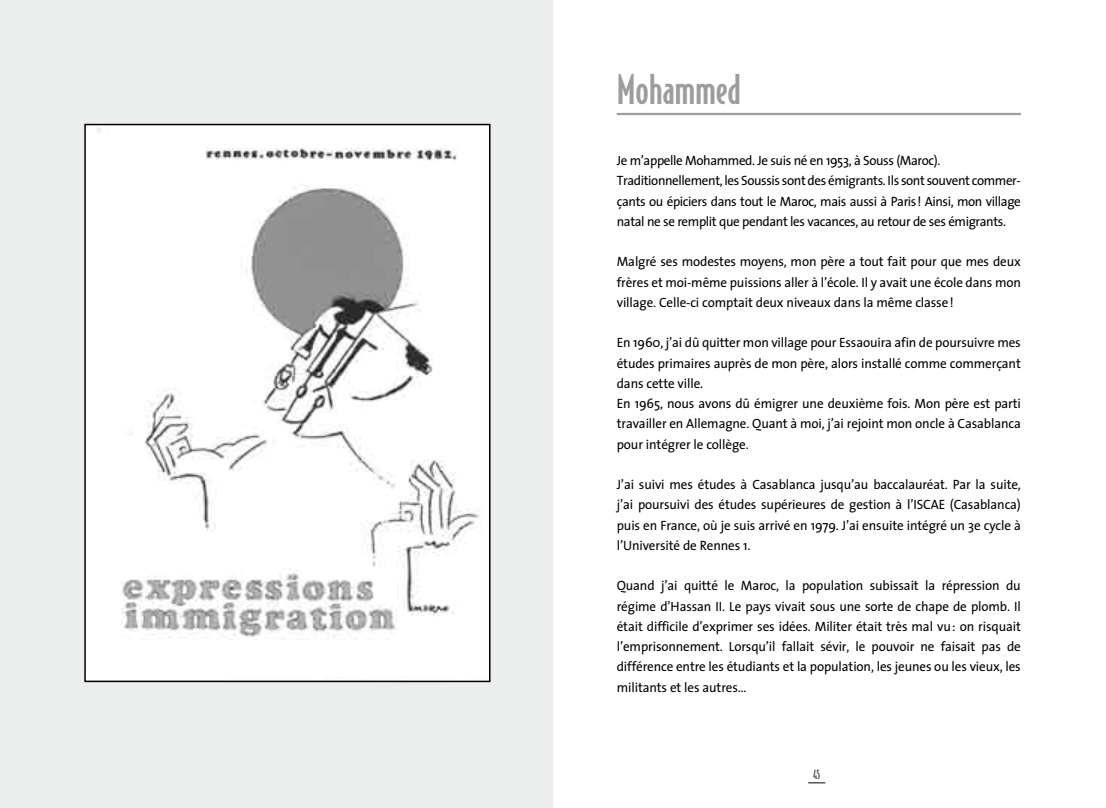
<style>
.page{position:relative;width:1106px;height:808px;background:#fff}
.page>*{position:absolute;margin:0;border:0;box-sizing:border-box;transform-origin:0 0}
.t1{font:500 39px "Bodega Sans";color:#9c9d9f}
.t2{font:13.5px/20.2px "The Sans";letter-spacing:-.01em;color:#000;text-align:justify}
.t3{font:13.5px/20.2px "The Sans";letter-spacing:-.03em;color:#000}
.t4{font:12px "Bodega Sans";color:#000}
</style>
<div class="page">
<svg style="left:808px;top:782px;width:17px;height:1px"></svg>
<div style="left:0;top:0;width:553px;height:808px;background:#eceded"></div>
<hr style="left:617px;top:113px;width:403px;height:2px;background:#9c9d9f">
<img style="left:87px;top:127px;width:400px;height:552px">
<div style="left:84px;top:124px;width:406px;height:558px;border:2px solid #000"></div>
<h1 class="t1" style="left:617px;top:66px;width:126px">Mohammed</h1>
<p class="t3" style="left:617px;top:150px;width:405px">Je m’appelle Mohammed. Je suis né en 1953, à Souss (Maroc).<br>Traditionnellement, les Soussis sont des émigrants. Ils sont souvent commer&shy;çants ou épiciers dans tout le Maroc, mais aussi à Paris! Ainsi, mon village natal ne se remplit que pendant les vacances, au retour de ses émigrants.</p>
<p class="t2" style="left:617px;top:251px;width:405px">Malgré ses modestes moyens, mon père a tout fait pour que mes deux frères et moi-même puissions aller à l’école. Il y avait une école dans mon village. Celle-ci comptait deux niveaux dans la même classe!</p>
<p class="t2" style="left:617px;top:332px;width:405px;text-align:left">En 1960, j’ai dû quitter mon village pour Essaouira afin de poursuivre mes études primaires auprès de mon père, alors installé comme commerçant dans cette ville.<br>En 1965, nous avons dû émigrer une deuxième fois. Mon père est parti travailler en Allemagne. Quant à moi, j’ai rejoint mon oncle à Casablanca pour intégrer le collège.</p>
<p class="t2" style="left:617px;top:474px;width:405px">J’ai suivi mes études à Casablanca jusqu’au baccalauréat. Par la suite, j’ai poursuivi des études supérieures de gestion à l’ISCAE (Casablanca) puis en France, où je suis arrivé en 1979. J’ai ensuite intégré un 3e cycle à l’Université de Rennes 1.</p>
<p class="t2" style="left:617px;top:575px;width:405px">Quand j’ai quitté le Maroc, la population subissait la répression du régime d’Hassan II. Le pays vivait sous une sorte de chape de plomb. Il était difficile d’exprimer ses idées. Militer était très mal vu: on risquait l’emprisonnement. Lorsqu’il fallait sévir, le pouvoir ne faisait pas de différence entre les étudiants et la population, les jeunes ou les vieux, les militants et les autres…</p>
<p class="t4" style="left:813px;top:767px;width:8px">45</p>
</div>
